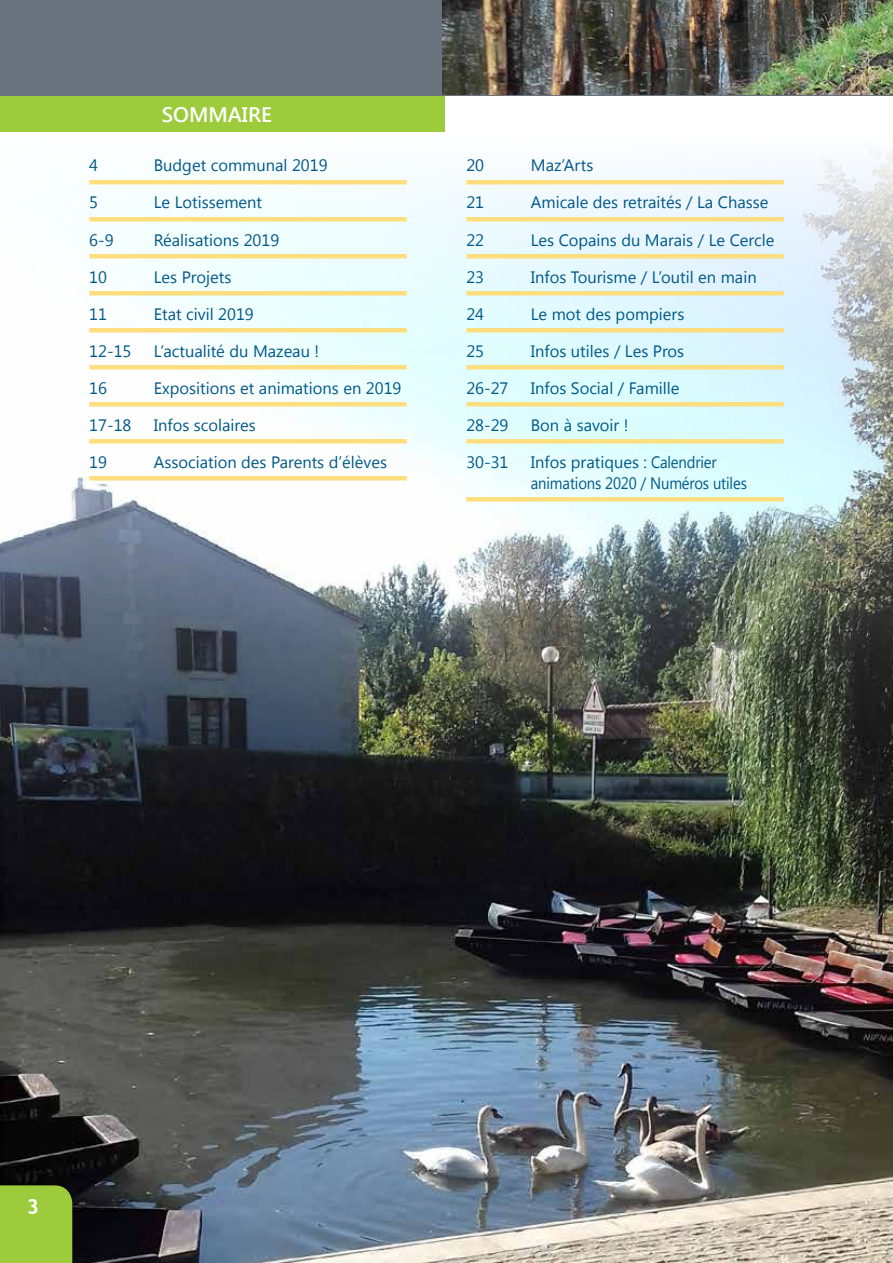
<style>
.page{position:relative;width:893px;height:1263px;background:#fff}
.page>*{position:absolute;margin:0;border:0;box-sizing:border-box;transform-origin:0 0}
.t1{font:600 21px "Segoe UI";color:#fff}
.t2{font:700 21px "Trebuchet MS";color:#fff}
.t3{font:16.5px/21px "Segoe UI";color:#005887}
</style>
<div class="page">
<img style="left:0;top:149px;width:893px;height:1114px">
<div style="left:0;top:87px;width:444px;height:45px;background:#9ccb3b"></div>
<div style="left:0;top:0;width:893px;height:95px;background:#69737d"></div>
<hr style="left:89px;top:180px;width:318px;height:4px;background:#ffde7f">
<hr style="left:89px;top:217px;width:318px;height:4px;background:#ffde7f">
<hr style="left:89px;top:254px;width:318px;height:4px;background:#ffde7f">
<hr style="left:89px;top:291px;width:318px;height:4px;background:#ffde7f">
<hr style="left:89px;top:328px;width:318px;height:4px;background:#ffde7f">
<hr style="left:89px;top:365px;width:318px;height:4px;background:#ffde7f">
<hr style="left:89px;top:402px;width:318px;height:4px;background:#ffde7f">
<hr style="left:89px;top:439px;width:318px;height:4px;background:#ffde7f">
<hr style="left:89px;top:476px;width:318px;height:4px;background:#ffde7f">
<hr style="left:466px;top:180px;width:318px;height:4px;background:#ffde7f">
<hr style="left:466px;top:217px;width:318px;height:4px;background:#ffde7f">
<hr style="left:466px;top:254px;width:318px;height:4px;background:#ffde7f">
<hr style="left:466px;top:291px;width:318px;height:4px;background:#ffde7f">
<hr style="left:466px;top:328px;width:318px;height:4px;background:#ffde7f">
<hr style="left:466px;top:365px;width:318px;height:4px;background:#ffde7f">
<hr style="left:466px;top:402px;width:318px;height:4px;background:#ffde7f">
<hr style="left:466px;top:439px;width:318px;height:4px;background:#ffde7f">
<hr style="left:466px;top:497px;width:318px;height:4px;background:#ffde7f">
<img style="left:442px;top:0;width:451px;height:94px">
<div style="left:0;top:1185px;width:72px;height:78px;background:#9ccb3b"></div>
<p class="t1" style="left:162px;top:99px;width:112px">SOMMAIRE</p>
<p class="t3" style="left:89px;top:154px;width:10px">4</p>
<p class="t3" style="left:154px;top:154px;width:175px">Budget communal 2019</p>
<p class="t3" style="left:89px;top:191px;width:10px">5</p>
<p class="t3" style="left:154px;top:191px;width:110px">Le Lotissement</p>
<p class="t3" style="left:89px;top:228px;width:26px">6-9</p>
<p class="t3" style="left:154px;top:228px;width:127px">Réalisations 2019</p>
<p class="t3" style="left:89px;top:265px;width:19px">10</p>
<p class="t3" style="left:154px;top:265px;width:79px">Les Projets</p>
<p class="t3" style="left:89px;top:302px;width:19px">11</p>
<p class="t3" style="left:154px;top:302px;width:102px">Etat civil 2019</p>
<p class="t3" style="left:89px;top:339px;width:44px">12-15</p>
<p class="t3" style="left:154px;top:339px;width:167px">L’actualité du Mazeau !</p>
<p class="t3" style="left:89px;top:376px;width:19px">16</p>
<p class="t3" style="left:154px;top:376px;width:249px">Expositions et animations en 2019</p>
<p class="t3" style="left:89px;top:413px;width:44px">17-18</p>
<p class="t3" style="left:154px;top:413px;width:103px">Infos scolaires</p>
<p class="t3" style="left:89px;top:450px;width:19px">19</p>
<p class="t3" style="left:154px;top:450px;width:235px">Association des Parents d’élèves</p>
<p class="t3" style="left:466px;top:154px;width:19px">20</p>
<p class="t3" style="left:531px;top:154px;width:64px">Maz’Arts</p>
<p class="t3" style="left:466px;top:191px;width:19px">21</p>
<p class="t3" style="left:531px;top:191px;width:239px">Amicale des retraités / La Chasse</p>
<p class="t3" style="left:466px;top:228px;width:19px">22</p>
<p class="t3" style="left:531px;top:228px;width:245px">Les Copains du Marais / Le Cercle</p>
<p class="t3" style="left:466px;top:265px;width:19px">23</p>
<p class="t3" style="left:531px;top:265px;width:227px">Infos Tourisme / L’outil en main</p>
<p class="t3" style="left:466px;top:302px;width:19px">24</p>
<p class="t3" style="left:531px;top:302px;width:155px">Le mot des pompiers</p>
<p class="t3" style="left:466px;top:339px;width:19px">25</p>
<p class="t3" style="left:531px;top:339px;width:155px">Infos utiles / Les Pros</p>
<p class="t3" style="left:466px;top:376px;width:44px">26-27</p>
<p class="t3" style="left:531px;top:376px;width:150px">Infos Social / Famille</p>
<p class="t3" style="left:466px;top:413px;width:44px">28-29</p>
<p class="t3" style="left:531px;top:413px;width:99px">Bon à savoir !</p>
<p class="t3" style="left:466px;top:450px;width:44px">30-31</p>
<p class="t3" style="left:531px;top:450px;width:218px">Infos pratiques : Calendrier animations 2020 / Numéros utiles</p>
<p class="t2" style="left:27px;top:1193px;width:14px">3</p>
</div>
